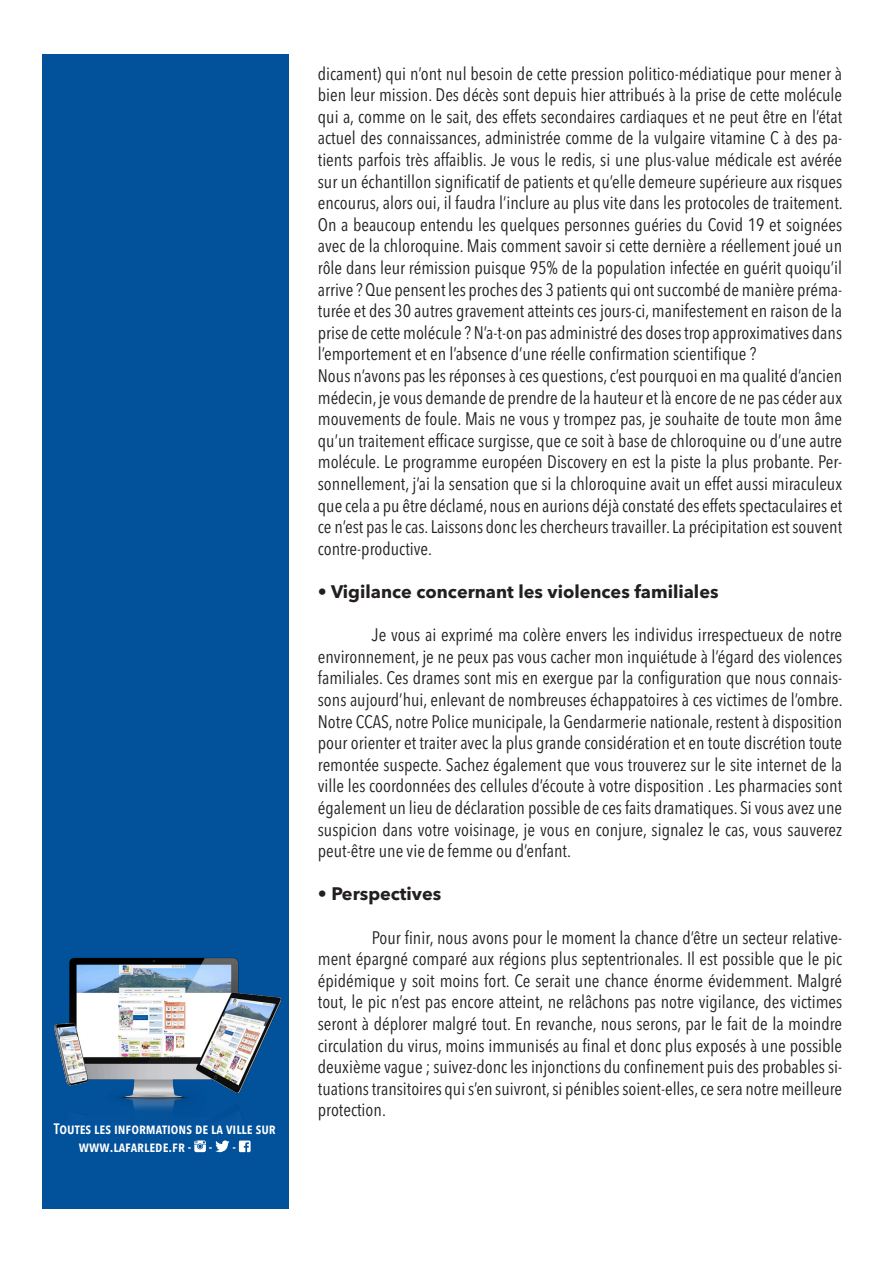
<style>
.page{position:relative;width:893px;height:1263px;background:#fff}
.page>*{position:absolute;margin:0;border:0;box-sizing:border-box;transform-origin:0 0}
.t1{font:condensed 18px/21.6px "Avenir Next LT Pro";color:#231f20;text-align:justify}
.t2{font:700 18px "Avenir Next LT Pro";color:#231f20}
.Ingrédients{font:600 condensed 15px/18px "Avenir Next LT Pro";color:#fff}
</style>
<div class="page">
<div style="left:43px;top:54px;width:246px;height:1155px;background:#01519b"></div>
<img style="left:42px;top:958px;width:240px;height:251px">
<svg style="left:194px;top:1140px;width:12px;height:12px"></svg>
<svg style="left:215px;top:1140px;width:14px;height:12px"></svg>
<svg style="left:239px;top:1140px;width:12px;height:12px"></svg>
<p class="Ingrédients" style="left:79px;top:1120px;width:198px;text-indent:-25px">Toutes les informations de la ville sur www.lafarlede.fr - -</p>
<p class="Ingrédients" style="left:232px;top:1138px;width:5px">-</p>
<p class="t1" style="left:318px;top:62px;width:526px">dicament) qui n’ont nul besoin de cette pression politico-médiatique pour mener à bien leur mission. Des décès sont depuis hier attribués à la prise de cette molécule qui a, comme on le sait, des effets secondaires cardiaques et ne peut être en l’état actuel des connaissances, administrée comme de la vulgaire vitamine C à des pa&shy;tients parfois très affaiblis. Je vous le redis, si une plus-value médicale est avérée sur un échantillon significatif de patients et qu’elle demeure supérieure aux risques encourus, alors oui, il faudra l’inclure au plus vite dans les protocoles de traitement.<br>On a beaucoup entendu les quelques personnes guéries du Covid 19 et soignées avec de la chloroquine. Mais comment savoir si cette dernière a réellement joué un rôle dans leur rémission puisque 95% de la population infectée en guérit quoiqu’il arrive ? Que pensent les proches des 3 patients qui ont succombé de manière préma&shy;turée et des 30 autres gravement atteints ces jours-ci, manifestement en raison de la prise de cette molécule ? N’a-t-on pas administré des doses trop approximatives dans l’emportement et en l’absence d’une réelle confirmation scientifique ?</p>
<p class="t1" style="left:318px;top:365px;width:526px">Nous n’avons pas les réponses à ces questions, c’est pourquoi en ma qualité d’ancien médecin, je vous demande de prendre de la hauteur et là encore de ne pas céder aux mouvements de foule. Mais ne vous y trompez pas, je souhaite de toute mon âme qu’un traitement efficace surgisse, que ce soit à base de chloroquine ou d’une autre molécule. Le programme européen Discovery en est la piste la plus probante. Per&shy;sonnellement, j’ai la sensation que si la chloroquine avait un effet aussi miraculeux que cela a pu être déclamé, nous en aurions déjà constaté des effets spectaculaires et ce n’est pas le cas. Laissons donc les chercheurs travailler. La précipitation est souvent contre-productive.</p>
<p class="t2" style="left:318px;top:581px;width:402px">• Vigilance concernant les violences familiales</p>
<p class="t1" style="left:318px;top:624px;width:526px;text-indent:54px">Je vous ai exprimé ma colère envers les individus irrespectueux de notre environnement, je ne peux pas vous cacher mon inquiétude à l’égard des violences familiales. Ces drames sont mis en exergue par la configuration que nous connais&shy;sons aujourd’hui, enlevant de nombreuses échappatoires à ces victimes de l’ombre.<br>Notre CCAS, notre Police municipale, la Gendarmerie nationale, restent à disposition pour orienter et traiter avec la plus grande considération et en toute discrétion toute remontée suspecte. Sachez également que vous trouverez sur le site internet de la ville les coordonnées des cellules d’écoute à votre disposition . Les pharmacies sont également un lieu de déclaration possible de ces faits dramatiques. Si vous avez une suspicion dans votre voisinage, je vous en conjure, signalez le cas, vous sauverez peut-être une vie de femme ou d’enfant.</p>
<p class="t2" style="left:318px;top:883px;width:125px">• Perspectives</p>
<p class="t1" style="left:318px;top:926px;width:526px;text-indent:54px">Pour finir, nous avons pour le moment la chance d’être un secteur relative&shy;ment épargné comparé aux régions plus septentrionales. Il est possible que le pic épidémique y soit moins fort. Ce serait une chance énorme évidemment. Malgré tout, le pic n’est pas encore atteint, ne relâchons pas notre vigilance, des victimes seront à déplorer malgré tout. En revanche, nous serons, par le fait de la moindre circulation du virus, moins immunisés au final et donc plus exposés à une possible deuxième vague ; suivez-donc les injonctions du confinement puis des probables si&shy;tuations transitoires qui s’en suivront, si pénibles soient-elles, ce sera notre meilleure protection.</p>
</div>
